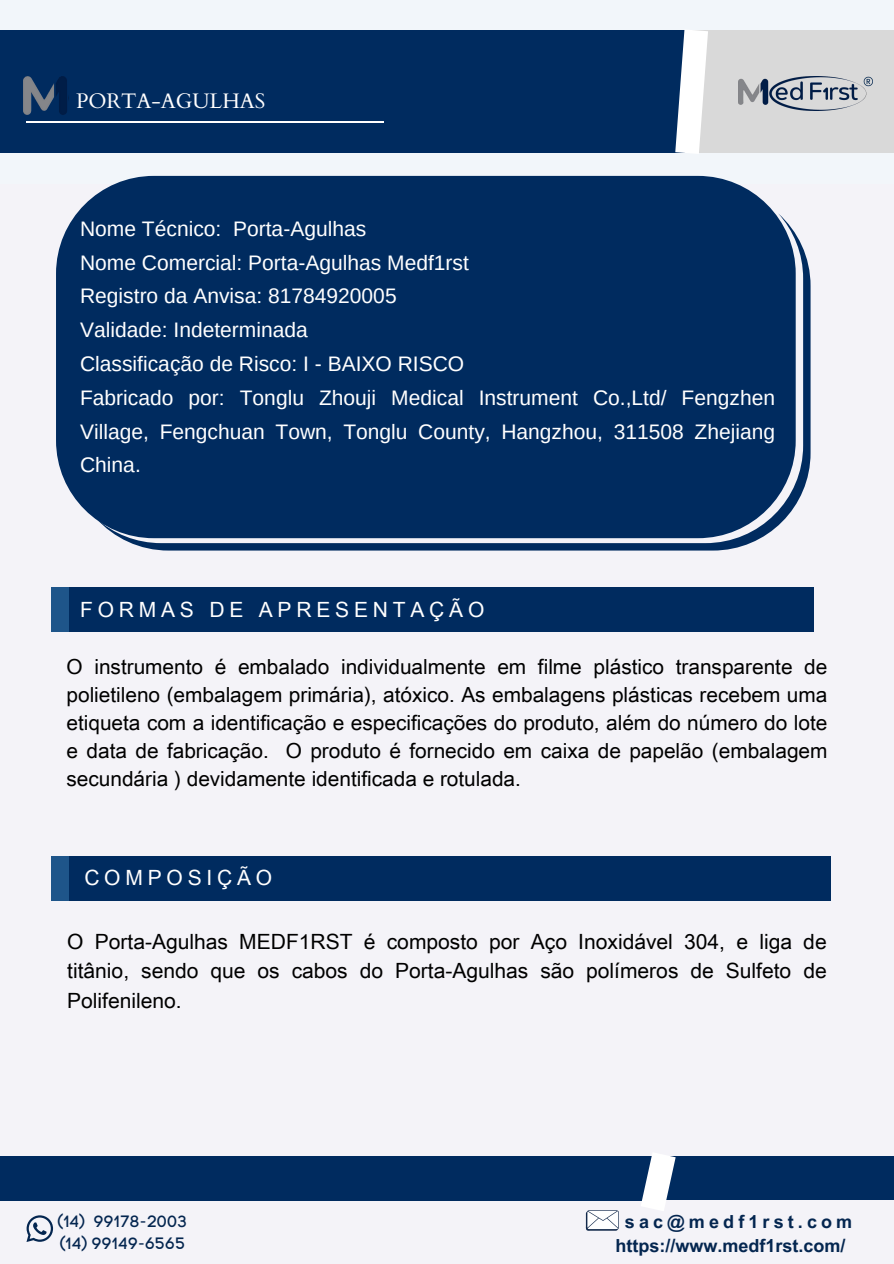
<style>
.page{position:relative;width:894px;height:1264px;background:#fff}
.page>*{position:absolute;margin:0;border:0;box-sizing:border-box;transform-origin:0 0}
.t1{font:21px/33.8px "Arimo";color:#fff}
.t2{font:21px/29.2px "Arial Unicode MS";color:#000;text-align:justify}
.t3{font:21px "Arial Unicode MS";letter-spacing:.23em;color:#fff}
.t4{font:21px "Cardo";color:#fff}
.t5{font:20.85px/28.2px "Arial Unicode MS";color:#000;text-align:justify}
.t6{font:700 18px "Arial Unicode MS";color:#042650}
.t7{font:700 18px "Arial Unicode MS";letter-spacing:.23em;color:#042650}
.t8{font:16.35px "Code Pro Normal LC";color:#042650}
</style>
<div class="page">
<div style="left:0;top:0;width:893px;height:1263px;background:#f4f3f8"></div>
<div style="left:0;top:30px;width:694px;height:123px;background:#002b5f"></div>
<div style="left:0;top:1156px;width:656px;height:45px;background:#002b5f"></div>
<div style="left:653px;top:1156px;width:240px;height:44px;background:#002b5f"></div>
<div style="left:685px;top:30px;width:208px;height:123px;background:#d9d9d9"></div>
<svg style="left:661px;top:30px;width:47px;height:146px"></svg>
<svg style="left:641px;top:1153px;width:35px;height:58px"></svg>
<div style="left:52px;top:587px;width:761px;height:45px;background:#002b5f"></div>
<div style="left:51px;top:856px;width:18px;height:44px;background:#1e558a"></div>
<div style="left:69px;top:856px;width:761px;height:44px;background:#002b5f"></div>
<svg style="left:26px;top:1215px;width:27px;height:26px"></svg>
<svg style="left:585px;top:1210px;width:33px;height:20px"></svg>
<img style="left:738px;top:76px;width:134px;height:34px">
<img style="left:23px;top:76px;width:44px;height:39px">
<hr style="left:26px;top:121px;width:357px;height:1px;background:#fff">
<div style="left:51px;top:587px;width:18px;height:45px;background:#1e558a"></div>
<svg style="left:121px;top:233px;width:689px;height:317px"></svg>
<div style="left:56px;top:176px;width:739px;height:362px;background:#002b5f"></div>
<p class="t4" style="left:76px;top:87px;width:191px">PORTA-AGULHAS</p>
<h1 class="t1" style="left:80px;top:212px;width:696px">Nome Técnico: Porta-Agulhas<br>Nome Comercial: Porta-Agulhas Medf1rst<br>Registro da Anvisa: 81784920005<br>Validade: Indeterminada<br>Classificação de Risco: I - BAIXO RISCO<br>Fabricado por: Tonglu Zhouji Medical Instrument Co.,Ltd/ Fengzhen Village, Fengchuan Town, Tonglu County, Hangzhou, 311508 Zhejiang China.</h1>
<p class="t3" style="left:80px;top:594px;width:405px">FORMAS DE APRESENTAÇÃO</p>
<h1 class="t5" style="left:66px;top:651px;width:762px">O instrumento é embalado individualmente em filme plástico transparente de polietileno (embalagem primária), atóxico. As embalagens plásticas recebem uma etiqueta com a identificação e especificações do produto, além do número do lote e data de fabricação. O produto é fornecido em caixa de papelão (embalagem secundária ) devidamente identificada e rotulada.</h1>
<p class="t3" style="left:84px;top:862px;width:189px">COMPOSIÇÃO</p>
<h2 class="t2" style="left:67px;top:926px;width:760px">O Porta-Agulhas MEDF1RST é composto por Aço Inoxidável 304, e liga de titânio, sendo que os cabos do Porta-Agulhas são polímeros de Sulfeto de Polifenileno.</h2>
<h1 class="t8" style="left:58px;top:1210px;width:131px">(14) 99178-2003</h1>
<h2 class="t7" style="left:624px;top:1208px;width:229px">sac@medf1rst.com</h2>
<h2 class="t8" style="left:60px;top:1233px;width:127px">(14) 99149-6565</h2>
<p class="t6" style="left:615px;top:1232px;width:231px">https://www.medf1rst.com/</p>
</div>
